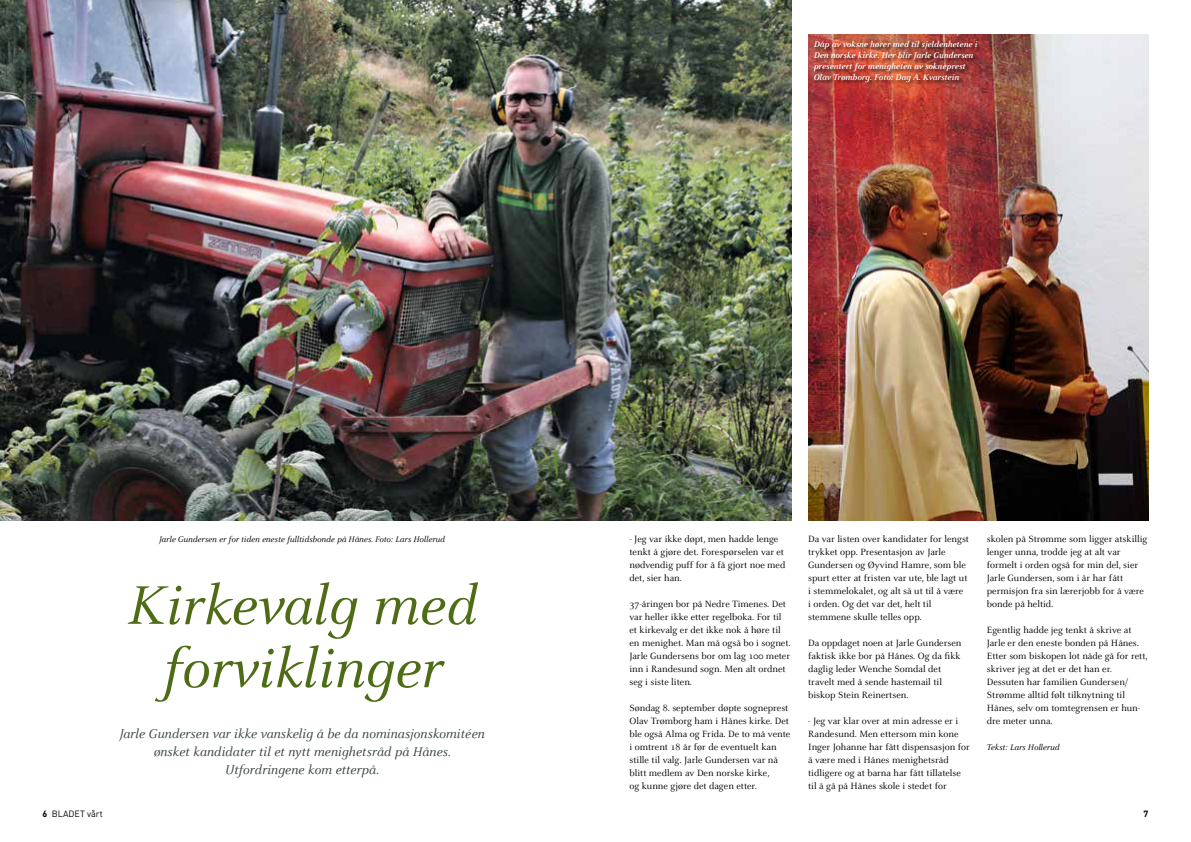
<style>
.page{position:relative;width:1191px;height:842px;background:#fff}
.page>*{position:absolute;margin:0;border:0;box-sizing:border-box;transform-origin:0 0}
.t1{font:italic 60px/63px "Celeste";color:#4e6c16;text-align:center}
.t2{font:italic 14px/18px "Celeste";color:#39453e;text-align:center}
.t3{font:10px/13px "Celeste";color:#000}
.t4{font:italic 700 9px/11px "Celeste";color:#fff}
.t5{font:italic 9px "Celeste";color:#000}
.t6{font:9px "DIN Regular Alternate";color:#000}
.t7{font:700 9px "DIN";color:#000}
.s1{font-family:"DIN";font-weight:700}
</style>
<div class="page">
<img style="left:0;top:0;width:791px;height:521px">
<img style="left:808px;top:34px;width:340px;height:487px">
<div style="left:812px;top:40px;width:170px;height:47px;background:#000;opacity:.75"></div>
<p class="t4" style="left:813px;top:39px;width:165px">Dåp av voksne hører med til sjeldenhetene i Den norske kirke. Her blir Jarle Gundersen presentert for menigheten av sokneprest Olav Trømborg. Foto: Dag A. Kvarstein</p>
<p class="t5" style="left:159px;top:534px;width:287px">Jarle Gundersen er for tiden eneste fulltidsbonde på Hånes. Foto: Lars Hollerud</p>
<h1 class="t1" style="left:127px;top:575px;width:351px">Kirkevalg med forviklinger</h1>
<h2 class="t2" style="left:119px;top:725px;width:367px">Jarle Gundersen var ikke vanskelig å be da nominasjonskomitéen ønsket kandidater til et nytt menighetsråd på Hånes.<br>Utfordringene kom etterpå.</h2>
<p class="t3" style="left:629px;top:533px;width:157px">- Jeg var ikke døpt, men hadde lenge tenkt å gjøre det. Forespørselen var et nødvendig puff for å få gjort noe med det, sier han.</p>
<p class="t3" style="left:629px;top:598px;width:163px">37-åringen bor på Nedre Timenes. Det var heller ikke etter regelboka. For til et kirkevalg er det ikke nok å høre til en menighet. Man må også bo i sognet.<br>Jarle Gundersens bor om lag 100 meter inn i Randesund sogn. Men alt ordnet seg i siste liten.</p>
<p class="t3" style="left:629px;top:702px;width:162px">Søndag 8. september døpte sogneprest Olav Trømborg ham i Hånes kirke. Det ble også Alma og Frida. De to må vente i omtrent 18 år før de eventuelt kan stille til valg. Jarle Gundersen var nå blitt medlem av Den norske kirke,<br>og kunne gjøre det dagen etter.</p>
<p class="t3" style="left:808px;top:533px;width:162px">Da var listen over kandidater for lengst trykket opp. Presentasjon av Jarle Gundersen og Øyvind Hamre, som ble spurt etter at fristen var ute, ble lagt ut i stemmelokalet, og alt så ut til å være<br>i orden. Og det var det, helt til stemmene skulle telles opp.</p>
<p class="t3" style="left:808px;top:637px;width:155px">Da oppdaget noen at Jarle Gundersen faktisk ikke bor på Hånes. Og da fikk daglig leder Wenche Somdal det travelt med å sende hastemail til biskop Stein Reinertsen.</p>
<p class="t3" style="left:808px;top:715px;width:163px">- Jeg var klar over at min adresse er i Randesund. Men ettersom min kone Inger Johanne har fått dispensasjon for å være med i Hånes menighetsråd tidligere og at barna har fått tillatelse til å gå på Hånes skole i stedet for</p>
<p class="t3" style="left:986px;top:533px;width:162px">skolen på Strømme som ligger atskillig lenger unna, trodde jeg at alt var formelt i orden også for min del, sier<br>Jarle Gundersen, som i år har fått permisjon fra sin lærerjobb for å være bonde på heltid.</p>
<p class="t3" style="left:986px;top:624px;width:162px">Egentlig hadde jeg tenkt å skrive at<br>Jarle er den eneste bonden på Hånes.<br>Etter som biskopen lot nåde gå for rett, skriver jeg at det er det han er.<br>Dessuten har familien Gundersen/<br>Strømme alltid følt tilknytning til<br>Hånes, selv om tomtegrensen er hun&shy;dre meter unna.</p>
<p class="t5" style="left:986px;top:743px;width:74px">Tekst: Lars Hollerud</p>
<p class="t6" style="left:43px;top:808px;width:62px"><span class="s1">6</span> BLADET vårt</p>
<p class="t7" style="left:1143px;top:808px;width:6px">7</p>
</div>
